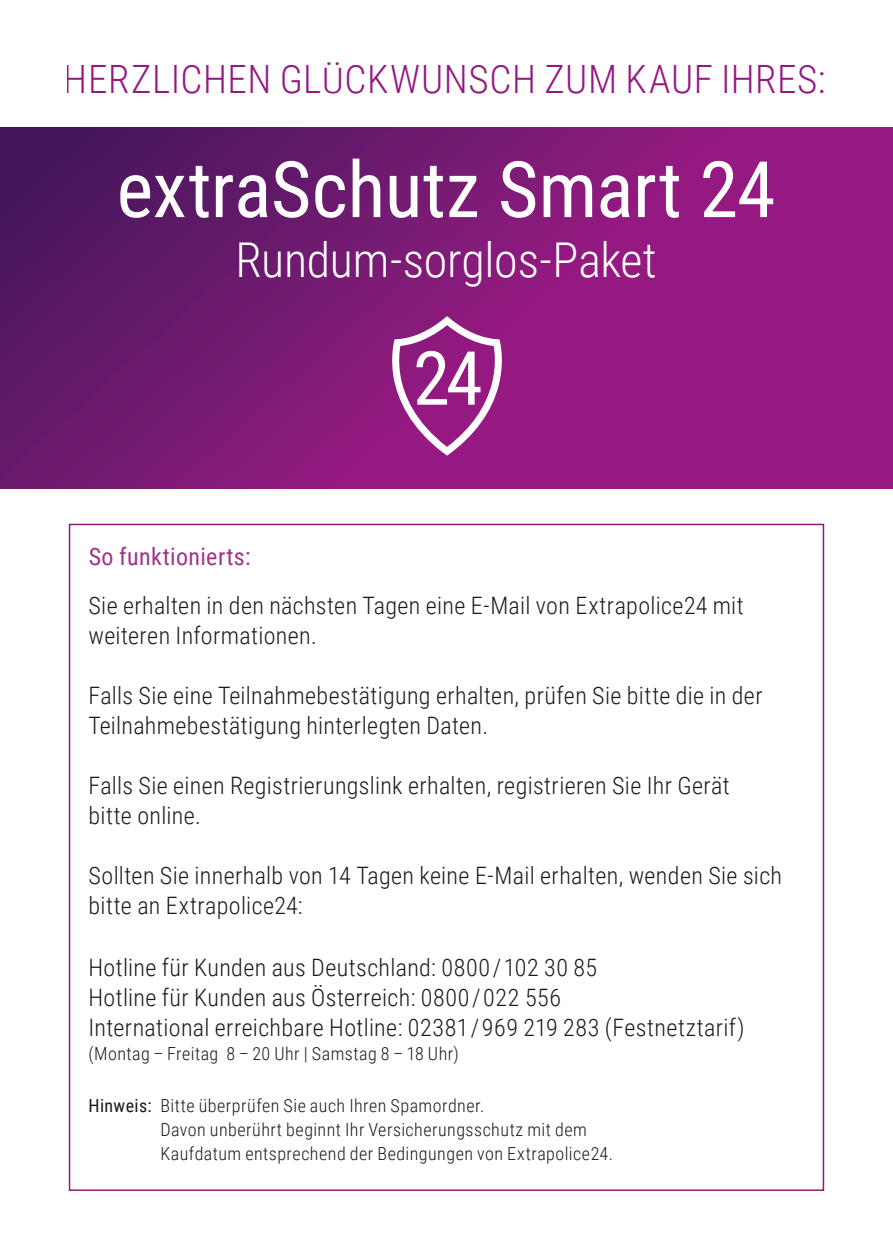
<style>
.page{position:relative;width:893px;height:1259px;background:#fff}
.page>*{position:absolute;margin:0;border:0;box-sizing:border-box;transform-origin:0 0}
.t1{font:78px "Roboto Condensed";letter-spacing:-.005em;color:#fff}
.t2{font:300 48px "Roboto Condensed";letter-spacing:-.005em;color:#fff}
.t3{font:300 39px "Roboto Condensed";letter-spacing:.015em;color:#951881}
.t4{font:300 24px/30px "Roboto Condensed";letter-spacing:.015em;color:#1a1a18}
.t5{font:24px "Roboto Condensed";letter-spacing:.015em;color:#9e348b}
.t6{font:300 18px/24px "Roboto Condensed";letter-spacing:.025em;color:#1a1a18}
.s1{font-size:35.1px}
.s2{font-weight:400}
</style>
<div class="page">
<svg style="left:0;top:128px;width:893px;height:361px;background:#7d1976"></svg>
<svg style="left:392px;top:316px;width:110px;height:140px"></svg>
<div style="left:69px;top:524px;width:755px;height:667px;background:#fff;border:2px solid #951881"></div>
<h3 class="t3" style="left:64px;top:52px;width:763px">HERZLICHEN GL<span class="s1">Ü</span>CKWUNSCH ZUM KAUF IHRES:</h3>
<h1 class="t1" style="left:117px;top:135px;width:660px">extraSchutz Smart 24</h1>
<h2 class="t2" style="left:235px;top:226px;width:423px">Rundum-sorglos-Paket</h2>
<p class="t5" style="left:88px;top:539px;width:164px">So funktionierts:</p>
<p class="t4" style="left:88px;top:589px;width:657px">Sie erhalten in den nächsten Tagen eine E-Mail von Extrapolice24 mit weiteren Informationen.</p>
<p class="t4" style="left:88px;top:679px;width:676px">Falls Sie eine Teilnahmebestätigung erhalten, prüfen Sie bitte die in der<br>Teilnahmebestätigung hinterlegten Daten.</p>
<p class="t4" style="left:88px;top:769px;width:643px">Falls Sie einen Registrierungslink erhalten, registrieren Sie Ihr Gerät bitte online.</p>
<p class="t4" style="left:88px;top:859px;width:695px">Sollten Sie innerhalb von 14 Tagen keine E-Mail erhalten, wenden Sie sich bitte an Extrapolice24:</p>
<p class="t4" style="left:88px;top:951px;width:658px">Hotline für Kunden aus Deutschland: 0800 / 102 30 85<br>Hotline für Kunden aus Österreich: 0800 / 022 556<br>International erreichbare Hotline: 02381 / 969 219 283 (Festnetztarif)</p>
<p class="t6" style="left:88px;top:1040px;width:372px">(Montag – Freitag 8 – 20 Uhr | Samstag 8 – 18 Uhr)</p>
<p class="t6" style="left:160px;top:1093px;width:454px;text-indent:-72px"><span class="s2">Hinweis:</span> Bitte überprüfen Sie auch Ihren Spamordner.<br>Davon unberührt beginnt Ihr Versicherungsschutz mit dem<br>Kaufdatum entsprechend der Bedingungen von Extrapolice24.</p>
</div>
